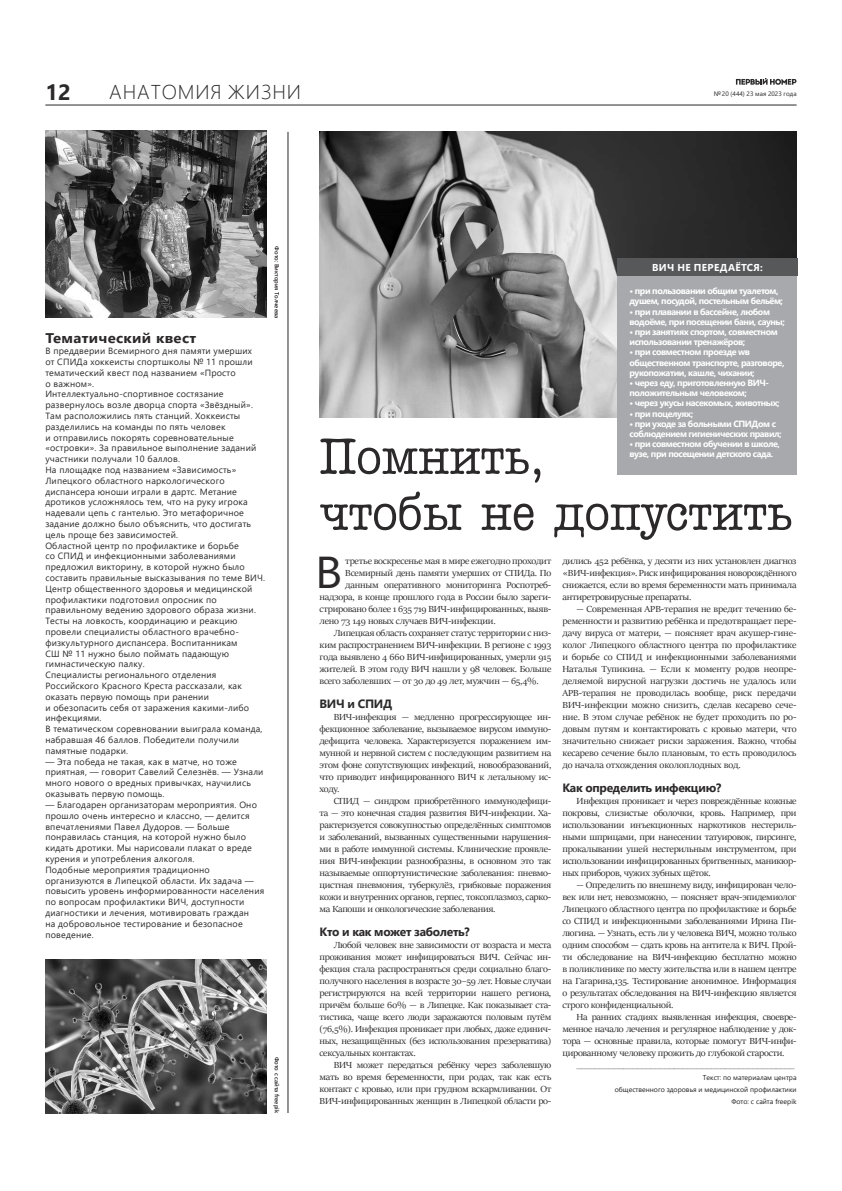
<style>
.page{position:relative;width:842px;height:1191px;background:#fff}
.page>*{position:absolute;margin:0;border:0;box-sizing:border-box;transform-origin:0 0}
.t1{font:51px/56px "A Old Typer Nr";color:#2b292a}
.t2{font:44.5px "Segoe UI";color:#2b292a;scale:1.07 1}
.t3{font:700 22px "Segoe UI";color:#2b292a}
.t4{font:300 20px "Segoe UI";letter-spacing:.045em;color:#2b292a}
.t5{font:700 14px "Segoe UI";letter-spacing:.02em;color:#2b292a;scale:1.07 1}
.t6{font:700 12px "Segoe UI";letter-spacing:-.025em;color:#2b292a}
.t7{font:700 10px "Segoe UI";letter-spacing:.035em;color:#fff}
.t8{font:9.9px/12px "Sitka Banner";letter-spacing:-.025em;color:#2b292a;text-align:justify;scale:1.07 1}
.t9{font:9px/10.8px "Segoe UI";letter-spacing:.02em;color:#2b292a}
.t10{font:700 9px/10.2px "Segoe UI";letter-spacing:-.05em;color:#fff}
.t11{font:7px/12px "Segoe UI";color:#231f20;text-align:right}
.t12{font:6.4px "Segoe UI";color:#2b292a}
.t13{font:600 6px "Segoe UI";color:#231f20}
</style>
<div class="page">
<hr style="left:45px;top:104px;width:752px;height:1px;background:#2b292a">
<svg style="left:736px;top:78px;width:60px;height:7px"></svg>
<hr style="left:287px;top:132px;width:1px;height:981px;background:#2b292a">
<img style="left:45px;top:130px;width:221px;height:187px">
<img style="left:45px;top:960px;width:221px;height:153px">
<img style="left:320px;top:132px;width:476px;height:285px">
<div style="left:618px;top:268px;width:179px;height:206px;background:#a8a9ad"></div>
<div style="left:617px;top:258px;width:180px;height:17px;background:#57585a"></div>
<h3 class="t3" style="left:45px;top:71px;width:27px">12</h3>
<h3 class="t4" style="left:109px;top:73px;width:193px">АНАТОМИЯ ЖИЗНИ</h3>
<p class="t12" style="left:714px;top:88px;width:84px">№ 20 (444) 23 мая 2023 года</p>
<h3 class="t5" style="left:45px;top:325px;width:143px">Тематический квест</h3>
<p class="t9" style="left:45px;top:345px;width:221px">В преддверии Всемирного дня памяти умерших<br>от СПИДа хоккеисты спортшколы № 11 прошли тематический квест под названием «Просто<br>о важном».<br>Интеллектуально-спортивное состязание развернулось возле дворца спорта «Звёздный».<br>Там расположились пять станций. Хоккеисты разделились на команды по пять человек<br>и отправились покорять соревновательные «островки». За правильное выполнение заданий участники получали 10 баллов.<br>На площадке под названием «Зависимость» Липецкого областного наркологического диспансера юноши играли в дартс. Метание дротиков усложнялось тем, что на руку игрока надевали цепь с гантелью. Это метафоричное задание должно было объяснить, что достигать цель проще без зависимостей.<br>Областной центр по профилактике и борьбе<br>со СПИД и инфекционными заболеваниями предложил викторину, в которой нужно было составить правильные высказывания по теме ВИЧ.<br>Центр общественного здоровья и медицинской профилактики подготовил опросник по правильному ведению здорового образа жизни.<br>Тесты на ловкость, координацию и реакцию провели специалисты областного врачебно&shy;физкультурного диспансера. Воспитанникам<br>СШ № 11 нужно было поймать падающую гимнастическую палку.<br>Специалисты регионального отделения Российского Красного Креста рассказали, как оказать первую помощь при ранении<br>и обезопасить себя от заражения какими-либо инфекциями.<br>В тематическом соревновании выиграла команда, набравшая 46 баллов. Победители получили памятные подарки.</p>
<p class="t9" style="left:45px;top:755px;width:220px">— Эта победа не такая, как в матче, но тоже приятная, — говорит Савелий Селезнёв. — Узнали много нового о вредных привычках, научились оказывать первую помощь.</p>
<p class="t9" style="left:45px;top:798px;width:220px">— Благодарен организаторам мероприятия. Оно прошло очень интересно и классно, — делится впечатлениями Павел Дудоров. — Больше понравилась станция, на которой нужно было кидать дротики. Мы нарисовали плакат о вреде курения и употребления алкоголя.<br>Подобные мероприятия традиционно организуются в Липецкой области. Их задача — повысить уровень информированности населения по вопросам профилактики ВИЧ, доступности диагностики и лечения, мотивировать граждан<br>на добровольное тестирование и безопасное поведение.</p>
<p class="t13" style="left:282px;top:246px;width:73px;rotate:90deg">Фото: Виктория Толчеева</p>
<p class="t13" style="left:282px;top:1056px;width:58px;rotate:90deg">Фото с сайта freepik</p>
<p class="t7" style="left:652px;top:258px;width:112px">ВИЧ НЕ ПЕРЕДАЁТСЯ:</p>
<p class="t10" style="left:629px;top:285px;width:155px">• при пользовании общим туалетом, душем, посудой, постельным бельём;</p>
<p class="t10" style="left:629px;top:305px;width:157px">• при плавании в бассейне, любом водоёме, при посещении бани, сауны;</p>
<p class="t10" style="left:629px;top:326px;width:150px">• при занятиях спортом, совместном использовании тренажёров;</p>
<p class="t10" style="left:629px;top:346px;width:156px">• при совместном проезде wв общественном транспорте, разговоре, рукопожатии, кашле, чихании;</p>
<p class="t10" style="left:629px;top:377px;width:141px">• через еду, приготовленную ВИЧ&shy;положительным человеком;</p>
<p class="t10" style="left:629px;top:397px;width:152px">• через укусы насекомых, животных;</p>
<p class="t10" style="left:629px;top:407px;width:65px">• при поцелуях;</p>
<p class="t10" style="left:629px;top:418px;width:154px">• при уходе за больными СПИДом с соблюдением гигиенических правил;</p>
<p class="t10" style="left:629px;top:438px;width:152px">• при совместном обучении в школе, вузе, при посещении детского сада.</p>
<h1 class="t1" style="left:320px;top:429px;width:474px">Помнить,<br>чтобы не допустить</h1>
<h2 class="t2" style="left:315px;top:530px;width:27px">В</h2>
<p class="t8" style="left:345px;top:555px;width:194px">третье воскресенье мая в мире ежегодно проходит</p>
<p class="t8" style="left:345px;top:567px;width:194px">Всемирный день памяти умерших от СПИДа. По</p>
<p class="t8" style="left:345px;top:579px;width:194px">данным оперативного мониторинга Роспотреб-</p>
<p class="t8" style="left:320px;top:591px;width:218px">надзора, в конце прошлого года в России было зареги-</p>
<p class="t8" style="left:320px;top:603px;width:218px">стрировано более 1 635 719 ВИЧ-инфицированных, выяв-</p>
<p class="t8" style="left:320px;top:615px;width:166px">лено 73 149 новых случаев ВИЧ-инфекции.</p>
<p class="t8" style="left:334px;top:627px;width:205px">Липецкая область сохраняет статус территории с низ-</p>
<p class="t8" style="left:320px;top:639px;width:218px">ким распространением ВИЧ-инфекции. В регионе с 1993</p>
<p class="t8" style="left:320px;top:651px;width:218px">года выявлено 4 660 ВИЧ-инфицированных, умерли 915</p>
<p class="t8" style="left:320px;top:663px;width:218px">жителей. В этом году ВИЧ нашли у 98 человек. Больше</p>
<p class="t8" style="left:320px;top:675px;width:206px">всего заболевших — от 30 до 49 лет, мужчин — 65,4%.</p>
<p class="t6" style="left:320px;top:692px;width:74px">ВИЧ и СПИД</p>
<p class="t8" style="left:320px;top:711px;width:218px;text-indent:14px">ВИЧ-инфекция — медленно прогрессирующее ин&shy;фекционное заболевание, вызываемое вирусом иммуно&shy;дефицита человека. Характеризуется поражением им&shy;мунной и нервной систем с последующим развитием на этом фоне сопутствующих инфекций, новообразований, что приводит инфицированного ВИЧ к летальному ис&shy;ходу.</p>
<p class="t8" style="left:320px;top:795px;width:218px;text-indent:14px">СПИД — синдром приобретённого иммунодефици&shy;та — это конечная стадия развития ВИЧ-инфекции. Ха&shy;рактеризуется совокупностью определённых симптомов и заболеваний, вызванных существенными нарушения&shy;ми в работе иммунной системы. Клинические проявле&shy;ния ВИЧ-инфекции разнообразны, в основном это так называемые оппортунистические заболевания: пневмо&shy;цистная пневмония, туберкулёз, грибковые поражения кожи и внутренних органов, герпес, токсоплазмоз, сарко&shy;ма Капоши и онкологические заболевания.</p>
<p class="t6" style="left:320px;top:920px;width:152px">Кто и как может заболеть?</p>
<p class="t8" style="left:320px;top:939px;width:218px;text-indent:14px">Любой человек вне зависимости от возраста и места проживания может инфицироваться ВИЧ. Сейчас ин&shy;фекция стала распространяться среди социально благо&shy;получного населения в возрасте 30–59 лет. Новые случаи регистрируются на всей территории нашего региона, причём больше 60% — в Липецке. Как показывает ста&shy;тистика, чаще всего люди заражаются половым путём (76,5%). Инфекция проникает при любых, даже единич&shy;ных, незащищённых (без использования презерватива) сексуальных контактах.</p>
<p class="t8" style="left:320px;top:1059px;width:218px;text-indent:14px">ВИЧ может передаться ребёнку через заболевшую мать во время беременности, при родах, так как есть контакт с кровью, или при грудном вскармливании. От ВИЧ-инфицированных женщин в Липецкой области ро-</p>
<p class="t8" style="left:562px;top:555px;width:220px">дились 452 ребёнка, у десяти из них установлен диагноз «ВИЧ-инфекция». Риск инфицирования новорождённого снижается, если во время беременности мать принимала антиретровирусные препараты.</p>
<p class="t8" style="left:562px;top:603px;width:220px;text-indent:14px">— Современная АРВ-терапия не вредит течению бе&shy;ременности и развитию ребёнка и предотвращает пере&shy;дачу вируса от матери, — поясняет врач акушер-гине&shy;колог Липецкого областного центра по профилактике и борьбе со СПИД и инфекционными заболеваниями Наталья Тупикина. — Если к моменту родов неопре&shy;деляемой вирусной нагрузки достичь не удалось или АРВ-терапия не проводилась вообще, риск передачи ВИЧ-инфекции можно снизить, сделав кесарево сече&shy;ние. В этом случае ребёнок не будет проходить по ро&shy;довым путям и контактировать с кровью матери, что значительно снижает риски заражения. Важно, чтобы кесарево сечение было плановым, то есть проводилось до начала отхождения околоплодных вод.</p>
<p class="t6" style="left:562px;top:776px;width:160px">Как определить инфекцию?</p>
<p class="t8" style="left:562px;top:795px;width:220px;text-indent:14px">Инфекция проникает и через повреждённые кожные покровы, слизистые оболочки, кровь. Например, при использовании инъекционных наркотиков нестериль&shy;ными шприцами, при нанесении татуировок, пирсинге, прокалывании ушей нестерильным инструментом, при использовании инфицированных бритвенных, маникюр&shy;ных приборов, чужих зубных щёток.</p>
<p class="t8" style="left:562px;top:879px;width:220px;text-indent:14px">— Определить по внешнему виду, инфицирован чело&shy;век или нет, невозможно, — поясняет врач-эпидемиолог Липецкого областного центра по профилактике и борьбе со СПИД и инфекционными заболеваниями Ирина Пи&shy;люгина. — Узнать, есть ли у человека ВИЧ, можно только одним способом — сдать кровь на антитела к ВИЧ. Прой&shy;ти обследование на ВИЧ-инфекцию бесплатно можно в поликлинике по месту жительства или в нашем центре на Гагарина,135. Тестирование анонимное. Информация о результатах обследования на ВИЧ-инфекцию является строго конфиденциальной.</p>
<p class="t8" style="left:562px;top:1011px;width:220px;text-indent:14px">На ранних стадиях выявленная инфекция, своевре&shy;менное начало лечения и регулярное наблюдение у док&shy;тора — основные правила, которые помогут ВИЧ-инфи&shy;цированному человеку прожить до глубокой старости.</p>
<p class="t8" style="left:577px;top:1059px;width:205px">_______________________________________________</p>
<p class="t11" style="left:615px;top:1071px;width:183px">Текст: по материалам центра<br>общественного здоровья и медицинской профилактики<br>Фото: с сайта freepik</p>
</div>
